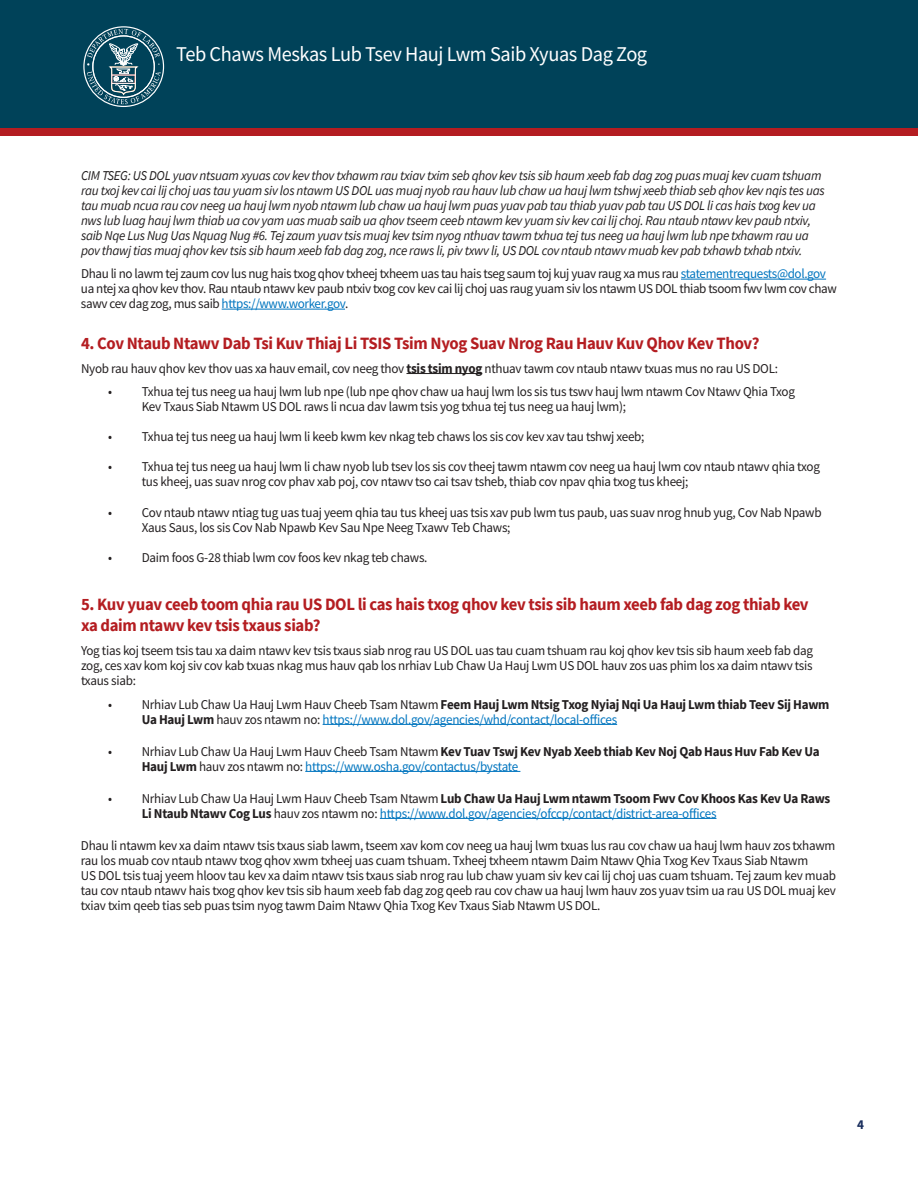
<style>
.page{position:relative;width:918px;height:1188px;background:#fff}
.page>*{position:absolute;margin:0;border:0;box-sizing:border-box;transform-origin:0 0}
.t1{font:21px "Source Sans Pro";letter-spacing:-.02em;color:#fff}
.t2{font:700 17.25px/21px "Source Sans Pro";letter-spacing:-.02em;color:#b41d21}
.t3{font:13.5px/15px "Source Sans Pro";letter-spacing:-.02em;color:#231f20}
.t4{font:italic 13.5px/15px "Source Sans Pro";letter-spacing:-.02em;color:#231f20}
.t5{font:700 13.5px/15px "Source Sans Pro";letter-spacing:-.02em;color:#231f20}
.t6{font:700 13.5px "Source Sans Pro";color:#192e5d}
.s1{color:#0075bf}
.s2{font-weight:700}
.s3{font-weight:400}
.s4{font-weight:400;color:#0075bf}
</style>
<div class="page">
<div style="left:0;top:0;width:918px;height:128px;background:#004259"></div>
<div style="left:0;top:128px;width:918px;height:8px;background:#b41d21"></div>
<hr style="left:681px;top:279px;width:145px;height:1px;background:#0075bf">
<hr style="left:222px;top:309px;width:123px;height:1px;background:#0075bf">
<hr style="left:406px;top:373px;width:76px;height:1px;background:#231f20">
<hr style="left:323px;top:724px;width:294px;height:1px;background:#0075bf">
<hr style="left:305px;top:771px;width:215px;height:1px;background:#0075bf">
<hr style="left:380px;top:818px;width:336px;height:1px;background:#0075bf">
<div style="left:83px;top:26px;width:81px;height:81px;border:1px solid #fff;border-radius:50%"></div>
<svg style="left:87px;top:29px;width:74px;height:75px"></svg>
<h1 class="t1" style="left:176px;top:40px;width:473px">Teb Chaws Meskas Lub Tsev Hauj Lwm Saib Xyuas Dag Zog</h1>
<p class="t4" style="left:81px;top:168px;width:745px">CIM TSEG: US DOL yuav ntsuam xyuas cov kev thov txhawm rau txiav txim seb qhov kev tsis sib haum xeeb fab dag zog puas muaj kev cuam tshuam rau txoj kev cai lij choj uas tau yuam siv los ntawm US DOL uas muaj nyob rau hauv lub chaw ua hauj lwm tshwj xeeb thiab seb qhov kev nqis tes uas tau muab ncua rau cov neeg ua hauj lwm nyob ntawm lub chaw ua hauj lwm puas yuav pab tau thiab yuav pab tau US DOL li cas hais txog kev ua nws lub luag hauj lwm thiab ua cov yam uas muab saib ua qhov tseem ceeb ntawm kev yuam siv kev cai lij choj. Rau ntaub ntawv kev paub ntxiv, saib Nqe Lus Nug Uas Nquag Nug #6. Tej zaum yuav tsis muaj kev tsim nyog nthuav tawm txhua tej tus neeg ua hauj lwm lub npe txhawm rau ua pov thawj tias muaj qhov kev tsis sib haum xeeb fab dag zog, nce raws li, piv txwv li, US DOL cov ntaub ntawv muab kev pab txhawb txhab ntxiv.</p>
<p class="t3" style="left:81px;top:266px;width:757px">Dhau li no lawm tej zaum cov lus nug hais txog qhov txheej txheem uas tau hais tseg saum toj kuj yuav raug xa mus rau <span class="s1">statementrequests@dol.gov </span>ua ntej xa qhov kev thov. Rau ntaub ntawv kev paub ntxiv txog cov kev cai lij choj uas raug yuam siv los ntawm US DOL thiab tsoom fwv lwm cov chaw sawv cev dag zog, mus saib <span class="s1">https://www.worker.gov</span>.</p>
<h3 class="t2" style="left:81px;top:332px;width:680px">4. Cov Ntaub Ntawv Dab Tsi Kuv Thiaj Li TSIS Tsim Nyog Suav Nrog Rau Hauv Kuv Qhov Kev Thov?</h3>
<p class="t3" style="left:81px;top:360px;width:699px">Nyob rau hauv qhov kev thov uas xa hauv email, cov neeg thov <span class="s2">tsis tsim nyog</span> nthuav tawm cov ntaub ntawv txuas mus no rau US DOL:</p>
<p class="t3" style="left:142px;top:384px;width:655px;text-indent:-34px">• Txhua tej tus neeg ua hauj lwm lub npe (lub npe qhov chaw ua hauj lwm los sis tus tswv hauj lwm ntawm Cov Ntawv Qhia Txog<br>Kev Txaus Siab Ntawm US DOL raws li ncua dav lawm tsis yog txhua tej tus neeg ua hauj lwm);</p>
<p class="t3" style="left:108px;top:429px;width:538px">• Txhua tej tus neeg ua hauj lwm li keeb kwm kev nkag teb chaws los sis cov kev xav tau tshwj xeeb;</p>
<p class="t3" style="left:142px;top:459px;width:680px;text-indent:-34px">• Txhua tej tus neeg ua hauj lwm li chaw nyob lub tsev los sis cov theej tawm ntawm cov neeg ua hauj lwm cov ntaub ntawv qhia txog tus kheej, uas suav nrog cov phav xab poj, cov ntawv tso cai tsav tsheb, thiab cov npav qhia txog tus kheej;</p>
<p class="t3" style="left:142px;top:504px;width:681px;text-indent:-34px">• Cov ntaub ntawv ntiag tug uas tuaj yeem qhia tau tus kheej uas tsis xav pub lwm tus paub, uas suav nrog hnub yug, Cov Nab Npawb<br>Xaus Saus, los sis Cov Nab Npawb Kev Sau Npe Neeg Txawv Teb Chaws;</p>
<p class="t3" style="left:108px;top:550px;width:321px">• Daim foos G-28 thiab lwm cov foos kev nkag teb chaws.</p>
<h3 class="t2" style="left:81px;top:594px;width:729px">5. Kuv yuav ceeb toom qhia rau US DOL li cas hais txog qhov kev tsis sib haum xeeb fab dag zog thiab kev xa daim ntawv kev tsis txaus siab?</h3>
<p class="t3" style="left:81px;top:643px;width:734px;text-align:justify">Yog tias koj tseem tsis tau xa daim ntawv kev tsis txaus siab nrog rau US DOL uas tau cuam tshuam rau koj qhov kev tsis sib haum xeeb fab dag zog, ces xav kom koj siv cov kab txuas nkag mus hauv qab los nrhiav Lub Chaw Ua Hauj Lwm US DOL hauv zos uas phim los xa daim ntawv tsis txaus siab:</p>
<p class="t5" style="left:142px;top:697px;width:689px;text-indent:-34px"><span class="s3">• Nrhiav Lub Chaw Ua Hauj Lwm Hauv Cheeb Tsam Ntawm</span> Feem Hauj Lwm Ntsig Txog Nyiaj Nqi Ua Hauj Lwm thiab Teev Sij Hawm<br>Ua Hauj Lwm <span class="s3">hauv zos ntawm no:</span> <span class="s4">https://www.dol.gov/agencies/whd/contact/local-offices</span></p>
<p class="t5" style="left:142px;top:744px;width:680px;text-indent:-34px"><span class="s3">• Nrhiav Lub Chaw Ua Hauj Lwm Hauv Cheeb Tsam Ntawm</span> Kev Tuav Tswj Kev Nyab Xeeb thiab Kev Noj Qab Haus Huv Fab Kev Ua<br>Hauj Lwm <span class="s3">hauv zos ntawm no:</span> <span class="s4">https://www.osha.gov/contactus/bystate</span></p>
<p class="t5" style="left:142px;top:791px;width:690px;text-indent:-34px"><span class="s3">• Nrhiav Lub Chaw Ua Hauj Lwm Hauv Cheeb Tsam Ntawm</span> Lub Chaw Ua Hauj Lwm ntawm Tsoom Fwv Cov Khoos Kas Kev Ua Raws<br>Li Ntaub Ntawv Cog Lus <span class="s3">hauv zos ntawm no:</span> <span class="s4">https://www.dol.gov/agencies/ofccp/contact/district-area-offices</span></p>
<p class="t3" style="left:81px;top:838px;width:757px">Dhau li ntawm kev xa daim ntawv tsis txaus siab lawm, tseem xav kom cov neeg ua hauj lwm txuas lus rau cov chaw ua hauj lwm hauv zos txhawm rau los muab cov ntaub ntawv txog qhov xwm txheej uas cuam tshuam. Txheej txheem ntawm Daim Ntawv Qhia Txog Kev Txaus Siab Ntawm<br>US DOL tsis tuaj yeem hloov tau kev xa daim ntawv tsis txaus siab nrog rau lub chaw yuam siv kev cai lij choj uas cuam tshuam. Tej zaum kev muab tau cov ntaub ntawv hais txog qhov kev tsis sib haum xeeb fab dag zog qeeb rau cov chaw ua hauj lwm hauv zos yuav tsim ua rau US DOL muaj kev txiav txim qeeb tias seb puas tsim nyog tawm Daim Ntawv Qhia Txog Kev Txaus Siab Ntawm US DOL.</p>
<p class="t6" style="left:857px;top:1115px;width:8px">4</p>
</div>
